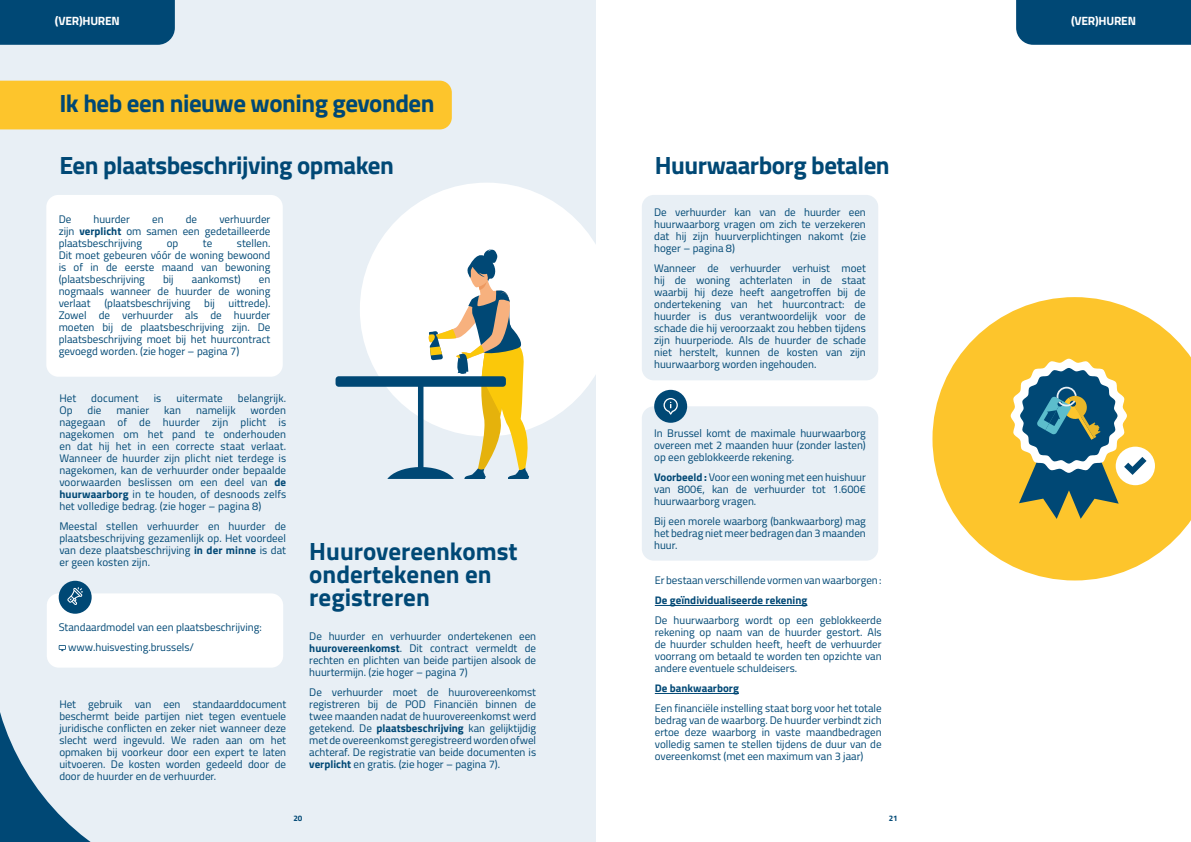
<style>
.page{position:relative;width:1191px;height:842px;background:#fff}
.page>*{position:absolute;margin:0;border:0;box-sizing:border-box;transform-origin:0 0}
.t1{font:700 25px "Titillium Web";letter-spacing:-.02em;color:#004875}
.t2{font:700 25px/22.7px "Titillium Web";color:#004875}
.t3{font:700 12px "Titillium Web";letter-spacing:-.02em;color:#fff}
.t4{font:11px/12px "Titillium Web";color:#004875;text-align:justify}
.t5{font:700 11px "Titillium Web";color:#004875}
.t6{font:700 8px "Titillium Web";color:#004875}
.s1{font-weight:700}
</style>
<div class="page">
<div style="left:0;top:0;width:595px;height:842px;background:#e8eff5"></div>
<div style="left:360px;top:183px;width:253px;height:253px;background:#fff;border-radius:50%"></div>
<div style="left:0;top:81px;width:452px;height:48px;background:#fdc52c"></div>
<div style="left:46px;top:195px;width:237px;height:182px;background:#fff;border-radius:12px"></div>
<div style="left:47px;top:593px;width:236px;height:75px;background:#fff;border-radius:12px"></div>
<div style="left:59px;top:581px;width:33px;height:33px;background:#004875;border-radius:50%"></div>
<svg style="left:67px;top:587px;width:16px;height:18px"></svg>
<div style="left:0;top:0;width:175px;height:45px;background:#004875"></div>
<svg style="left:335px;top:249px;width:196px;height:230px"></svg>
<svg style="left:932px;top:297px;width:259px;height:283px;fill:#fdc52c"></svg>
<div style="left:642px;top:195px;width:236px;height:185px;background:#e8eff5;border-radius:12px"></div>
<div style="left:642px;top:406px;width:236px;height:155px;background:#e8eff5;border-radius:12px"></div>
<div style="left:654px;top:390px;width:33px;height:33px;background:#004875;border-radius:50%"></div>
<svg style="left:663px;top:398px;width:15px;height:17px"></svg>
<hr style="left:655px;top:605px;width:152px;height:1px;background:#004875">
<hr style="left:655px;top:693px;width:84px;height:1px;background:#004875">
<div style="left:1016px;top:0;width:175px;height:45px;background:#004875"></div>
<div style="left:1115px;top:446px;width:40px;height:39px;background:#fff;border-radius:50%"></div>
<svg style="left:1010px;top:359px;width:136px;height:160px"></svg>
<svg style="left:0;top:645px;width:91px;height:197px"></svg>
<p class="t3" style="left:55px;top:12px;width:66px">(VER)HUREN</p>
<h1 class="t1" style="left:59px;top:85px;width:377px">Ik heb een nieuwe woning gevonden</h1>
<h1 class="t1" style="left:59px;top:146px;width:336px">Een plaatsbeschrijving opmaken</h1>
<p class="t4" style="left:59px;top:213px;width:14px">De</p>
<p class="t4" style="left:94px;top:213px;width:38px">huurder</p>
<p class="t4" style="left:152px;top:213px;width:13px">en</p>
<p class="t4" style="left:186px;top:213px;width:13px">de</p>
<p class="t4" style="left:59px;top:213px;width:213px;text-indent:161px">verhuurder zijn <span class="s1">verplicht</span> om samen een gedetailleerde plaatsbeschrijving</p>
<p class="t4" style="left:59px;top:237px;width:213px;text-indent:178px">stellen.<br>Dit moet gebeuren vóór de woning bewoond is of in de eerste maand van bewoning (plaatsbeschrijving</p>
<p class="t4" style="left:167px;top:237px;width:13px">op</p>
<p class="t4" style="left:203px;top:237px;width:11px">te</p>
<p class="t4" style="left:163px;top:273px;width:12px">bij</p>
<p class="t4" style="left:192px;top:273px;width:50px">aankomst)</p>
<p class="t4" style="left:59px;top:273px;width:213px;text-indent:200px">en nogmaals wanneer de huurder de woning verlaat (plaatsbeschrijving bij uittrede).<br>Zowel de verhuurder als de huurder moeten bij de plaatsbeschrijving zijn. De plaatsbeschrijving moet bij het huurcontract gevoegd worden. (zie hoger – pagina 7)</p>
<p class="t4" style="left:59px;top:392px;width:18px">Het</p>
<p class="t4" style="left:91px;top:392px;width:49px">document</p>
<p class="t4" style="left:154px;top:392px;width:9px">is</p>
<p class="t4" style="left:176px;top:392px;width:48px">uitermate</p>
<p class="t4" style="left:238px;top:392px;width:50px">belangrijk.</p>
<p class="t4" style="left:59px;top:404px;width:15px">Op</p>
<p class="t4" style="left:87px;top:404px;width:16px">die</p>
<p class="t4" style="left:116px;top:404px;width:34px">manier</p>
<p class="t4" style="left:164px;top:404px;width:18px">kan</p>
<p class="t4" style="left:196px;top:404px;width:41px">namelijk</p>
<p class="t4" style="left:59px;top:404px;width:228px;text-indent:191px">worden nagegaan of de huurder zijn plicht is nagekomen om het pand te onderhouden en dat hij het in een correcte staat verlaat.<br>Wanneer de huurder zijn plicht niet terdege is nagekomen, kan de verhuurder onder bepaalde voorwaarden beslissen om een deel van <span class="s1">de huurwaarborg</span> in te houden, of desnoods zelfs het volledige bedrag. (zie hoger – pagina 8)</p>
<p class="t4" style="left:59px;top:520px;width:228px">Meestal stellen verhuurder en huurder de plaatsbeschrijving gezamenlijk op. Het voordeel van deze plaatsbeschrijving <span class="s1">in der minne</span> is dat er geen kosten zijn.</p>
<h1 class="t2" style="left:309px;top:539px;width:210px">Huurovereenkomst ondertekenen en registreren</h1>
<p class="t4" style="left:309px;top:630px;width:228px">De huurder en verhuurder ondertekenen een <span class="s1">huurovereenkomst</span>. Dit contract vermeldt de rechten en plichten van beide partijen alsook de huurtermijn. (zie hoger – pagina 7)</p>
<p class="t4" style="left:309px;top:686px;width:228px">De verhuurder moet de huurovereenkomst registreren bij de POD Financiën binnen de twee maanden nadat de huurovereenkomst werd getekend. De <span class="s1">plaatsbeschrijving</span> kan gelijktijdig met de overeenkomst geregistreerd worden ofwel achteraf. De registratie van beide documenten is <span class="s1">verplicht</span> en gratis. (zie hoger – pagina 7).</p>
<p class="t4" style="left:68px;top:617px;width:195px;line-height:20px;text-indent:-10px">Standaardmodel van een plaatsbeschrijving: www.huisvesting.brussels/</p>
<p class="t4" style="left:59px;top:698px;width:228px">Het gebruik van een standaarddocument beschermt beide partijen niet tegen eventuele juridische conflicten en zeker niet wanneer deze slecht werd ingevuld. We raden aan om het opmaken bij voorkeur door een expert te laten uitvoeren. De kosten worden gedeeld door de door de huurder en de verhuurder.</p>
<p class="t6" style="left:293px;top:812px;width:10px">20</p>
<h1 class="t1" style="left:655px;top:146px;width:236px">Huurwaarborg betalen</h1>
<p class="t4" style="left:654px;top:205px;width:213px">De verhuurder kan van de huurder een huurwaarborg vragen om zich te verzekeren dat hij zijn huurverplichtingen nakomt (zie hoger – pagina 8)</p>
<p class="t4" style="left:654px;top:261px;width:213px">Wanneer de verhuurder verhuist moet hij de woning achterlaten in de staat waarbij hij deze heeft aangetroffen bij de ondertekening van het huurcontract: de huurder is dus verantwoordelijk voor de schade die hij veroorzaakt zou hebben tijdens zijn huurperiode. Als de huurder de schade niet herstelt, kunnen de kosten van zijn huurwaarborg worden ingehouden.</p>
<p class="t4" style="left:654px;top:426px;width:213px">In Brussel komt de maximale huurwaarborg overeen met 2 maanden huur (zonder lasten) op een geblokkeerde rekening.</p>
<p class="t4" style="left:654px;top:470px;width:213px"><span class="s1">Voorbeeld :</span> Voor een woning met een huishuur van 800€, kan de verhuurder tot 1.600€ huurwaarborg vragen.</p>
<p class="t4" style="left:654px;top:514px;width:213px">Bij een morele waarborg (bankwaarborg) mag het bedrag niet meer bedragen dan 3 maanden huur.</p>
<p class="t4" style="left:655px;top:574px;width:228px">Er bestaan verschillende vormen van waarborgen :</p>
<p class="t5" style="left:655px;top:592px;width:154px">De geïndividualiseerde rekening</p>
<p class="t4" style="left:655px;top:614px;width:228px">De huurwaarborg wordt op een geblokkeerde rekening op naam van de huurder gestort. Als de huurder schulden heeft, heeft de verhuurder voorrang om betaald te worden ten opzichte van andere eventuele schuldeisers.</p>
<p class="t5" style="left:655px;top:680px;width:86px">De bankwaarborg</p>
<p class="t4" style="left:655px;top:702px;width:228px">Een financiële instelling staat borg voor het totale bedrag van de waarborg. De huurder verbindt zich ertoe deze waarborg in vaste maandbedragen volledig samen te stellen tijdens de duur van de overeenkomst (met een maximum van 3 jaar)</p>
<p class="t6" style="left:889px;top:812px;width:10px">21</p>
<p class="t3" style="left:1071px;top:12px;width:66px">(VER)HUREN</p>
</div>
